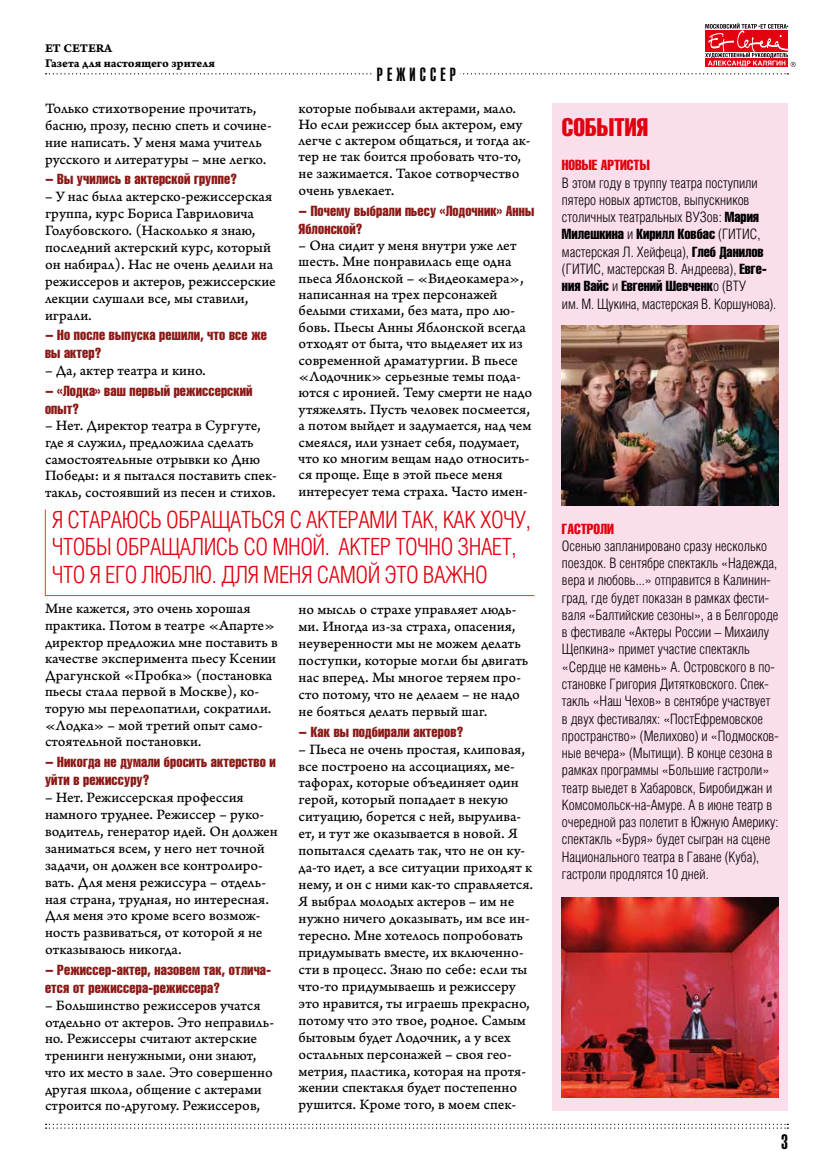
<style>
.page{position:relative;width:833px;height:1170px;background:#fff}
.page>*{position:absolute;margin:0;border:0;box-sizing:border-box;transform-origin:0 0}
.t1{font:25px "Helios Compressed";color:#e3000f}
.t2{font:300 23.75px/27.5px "Helios Cond";letter-spacing:-.02em;color:#e3000f}
.t3{font:20.62px "Helios Ultra Compressed";color:#000}
.t4{font:18.75px "Helios Ultra Compressed";letter-spacing:.22em;color:#000}
.t5{font:15px/16.9px "Arno Pro Caption";letter-spacing:-.005em;color:#000}
.t6{font:300 14.38px/17.2px "Helios Cond";color:#000}
.t7{font:14.38px/18px "Helios Compressed";letter-spacing:.01em;color:#8c1916}
.t8{font:14.38px "Helios Compressed";color:#000}
.t9{font:14.38px "Helios Compressed";color:#e3000f}
.t10{font:12.5px/15px "Arno Pro Bold Caption";color:#000}
.s1{font-family:"Helios Compressed";font-weight:400}
.s2{font-family:"Helios Cond";font-weight:300}
</style>
<div class="page">
<svg style="left:705px;top:23px;width:90px;height:44px"></svg>
<svg style="left:46px;top:73px;width:742px;height:1px"></svg>
<svg style="left:46px;top:1123px;width:742px;height:5px"></svg>
<div style="left:374px;top:53px;width:86px;height:37px;background:#fff"></div>
<div style="left:552px;top:103px;width:236px;height:1007px;background:#fbdeec"></div>
<img style="left:562px;top:325px;width:216px;height:180px">
<svg style="left:45px;top:509px;width:490px;height:87px"></svg>
<img style="left:562px;top:897px;width:216px;height:200px">
<p class="t10" style="left:45px;top:42px;width:171px">ET CETERA<br>Газета для настоящего зрителя</p>
<p class="t5" style="left:45px;top:100px;width:228px">Только стихотворение прочитать, басню, прозу, песню спеть и сочине&shy;ние написать. У меня мама учитель русского и литературы – мне легко.</p>
<p class="t7" style="left:45px;top:170px;width:193px">– Вы учились в актерской группе?</p>
<p class="t5" style="left:45px;top:189px;width:232px">– У нас была актерско-режиссерская группа, курс Бориса Гавриловича<br>Голубовского. (Насколько я знаю, последний актерский курс, который он набирал). Нас не очень делили на режиссеров и актеров, режиссерские лекции слушали все, мы ставили, играли.</p>
<p class="t7" style="left:45px;top:326px;width:223px;line-height:17.4px">– Но после выпуска решили, что все же вы актер?</p>
<p class="t5" style="left:45px;top:362px;width:162px">– Да, актер театра и кино.</p>
<p class="t7" style="left:45px;top:381px;width:209px">– «Лодка» ваш первый режиссерский опыт?</p>
<p class="t5" style="left:45px;top:418px;width:233px">– Нет. Директор театра в Сургуте, где я служил, предложила сделать самостоятельные отрывки ко Дню Победы: и я пытался поставить спек&shy;такль, состоявший из песен и стихов.</p>
<p class="t4" style="left:377px;top:63px;width:81px">РЕЖИССЕР</p>
<p class="t5" style="left:298px;top:100px;width:233px;line-height:16.4px">которые побывали актерами, мало.<br>Но если режиссер был актером, ему легче с актером общаться, и тогда ак&shy;тер не так боится пробовать что-то, не зажимается. Такое сотворчество очень увлекает.</p>
<p class="t7" style="left:298px;top:201px;width:237px">– Почему выбрали пьесу «Лодочник» Анны<br>Яблонской?</p>
<p class="t5" style="left:298px;top:238px;width:235px;line-height:16.4px">– Она сидит у меня внутри уже лет шесть. Мне понравилась еще одна пьеса Яблонской – «Видеокамера», написанная на трех персонажей белыми стихами, без мата, про лю&shy;бовь. Пьесы Анны Яблонской всегда отходят от быта, что выделяет их из современной драматургии. В пьесе «Лодочник» серьезные темы пода&shy;ются с иронией. Тему смерти не надо утяжелять. Пусть человек посмеется, а потом выйдет и задумается, над чем смеялся, или узнает себя, подумает, что ко многим вещам надо относить&shy;ся проще. Еще в этой пьесе меня интересует тема страха. Часто имен-</p>
<h2 class="t2" style="left:52px;top:505px;width:480px">Я СТАРАЮСЬ ОБРАЩАТЬСЯ С АКТЕРАМИ ТАК, КАК ХОЧУ,<br>ЧТОБЫ ОБРАЩАЛИСЬ СО МНОЙ. АКТЕР ТОЧНО ЗНАЕТ,<br>ЧТО Я ЕГО ЛЮБЛЮ. ДЛЯ МЕНЯ САМОЙ ЭТО ВАЖНО</h2>
<p class="t5" style="left:45px;top:601px;width:234px">Мне кажется, это очень хорошая практика. Потом в театре «Апарте» директор предложил мне поставить в качестве эксперимента пьесу Ксении<br>Драгунской «Пробка» (постановка пьесы стала первой в Москве), ко&shy;торую мы перелопатили, сократили. «Лодка» – мой третий опыт само&shy;стоятельной постановки.</p>
<p class="t7" style="left:45px;top:752px;width:232px">– Никогда не думали бросить актерство и уйти в режиссуру?</p>
<p class="t5" style="left:45px;top:789px;width:234px">– Нет. Режиссерская профессия намного труднее. Режиссер – руко&shy;водитель, генератор идей. Он должен заниматься всем, у него нет точной задачи, он должен все контролиро&shy;вать. Для меня режиссура – отдель&shy;ная страна, трудная, но интересная.<br>Для меня это кроме всего возмож&shy;ность развиваться, от которой я не отказываюсь никогда.</p>
<p class="t7" style="left:45px;top:960px;width:228px">– Режиссер-актер, назовем так, отлича&shy;ется от режиссера-режиссера?</p>
<p class="t5" style="left:45px;top:997px;width:230px">– Большинство режиссеров учатся отдельно от актеров. Это неправиль&shy;но. Режиссеры считают актерские тренинги ненужными, они знают, что их место в зале. Это совершенно другая школа, общение с актерами строится по-другому. Режиссеров,</p>
<p class="t5" style="left:298px;top:602px;width:231px">но мысль о страхе управляет людь&shy;ми. Иногда из-за страха, опасения, неуверенности мы не можем делать поступки, которые могли бы двигать нас вперед. Мы многое теряем про&shy;сто потому, что не делаем – не надо не бояться делать первый шаг.</p>
<p class="t7" style="left:298px;top:722px;width:166px">– Как вы подбирали актеров?</p>
<p class="t5" style="left:298px;top:741px;width:236px">– Пьеса не очень простая, клиповая, все построено на ассоциациях, ме&shy;тафорах, которые объединяет один герой, который попадает в некую ситуацию, борется с ней, вырулива&shy;ет, и тут же оказывается в новой. Я попытался сделать так, что не он ку&shy;да-то идет, а все ситуации приходят к нему, и он с ними как-то справляется.<br>Я выбрал молодых актеров – им не нужно ничего доказывать, им все ин&shy;тересно. Мне хотелось попробовать придумывать вместе, их включенно&shy;сти в процесс. Знаю по себе: если ты что-то придумываешь и режиссеру это нравится, ты играешь прекрасно, потому что это твое, родное. Самым бытовым будет Лодочник, а у всех остальных персонажей – своя гео&shy;метрия, пластика, которая на протя&shy;жении спектакля будет постепенно рушится. Кроме того, в моем спек-</p>
<h1 class="t1" style="left:562px;top:112px;width:88px">СОБЫТИЯ</h1>
<p class="t9" style="left:562px;top:157px;width:89px">НОВЫЕ АРТИСТЫ</p>
<p class="t6" style="left:562px;top:174px;width:199px">В этом году в труппу театра поступили пятеро новых артистов, выпускников столичных театральных ВУЗов: <span class="s1">Мария</span></p>
<p class="t8" style="left:562px;top:226px;width:200px">Милешкина <span class="s2">и</span> Кирилл Ковбас <span class="s2">(ГИТИС,</span></p>
<p class="t6" style="left:562px;top:243px;width:207px">мастерская Л. Хейфеца), <span class="s1">Глеб Данилов </span>(ГИТИС, мастерская В. Андреева), <span class="s1">Евге-</span></p>
<p class="t8" style="left:562px;top:278px;width:186px">ния Вайс <span class="s2">и</span> Евгений Шевченк<span class="s2">о (ВТУ</span></p>
<p class="t6" style="left:562px;top:295px;width:216px">им. М. Щукина, мастерская В. Коршунова).</p>
<p class="t9" style="left:562px;top:520px;width:54px">ГАСТРОЛИ</p>
<p class="t6" style="left:562px;top:537px;width:218px">Осенью запланировано сразу несколько поездок. В сентябре спектакль «Надежда, вера и любовь...» отправится в Калинин&shy;град, где будет показан в рамках фести&shy;валя «Балтийские сезоны», а в Белгороде в фестивале «Актеры России – Михаилу Щепкина» примет участие спектакль «Сердце не камень» А. Островского в по&shy;становке Григория Дитятковского. Спек&shy;такль «Наш Чехов» в сентябре участвует в двух фестивалях: «ПостЕфремовское пространство» (Мелихово) и «Подмосков&shy;ные вечера» (Мытищи). В конце сезона в рамках программы «Большие гастроли» театр выедет в Хабаровск, Биробиджан и Комсомольск-на-Амуре. А в июне театр в очередной раз полетит в Южную Америку: спектакль «Буря» будет сыгран на сцене Национального театра в Гаване (Куба), гастроли продлятся 10 дней.</p>
<h3 class="t3" style="left:781px;top:1129px;width:8px">3</h3>
</div>
